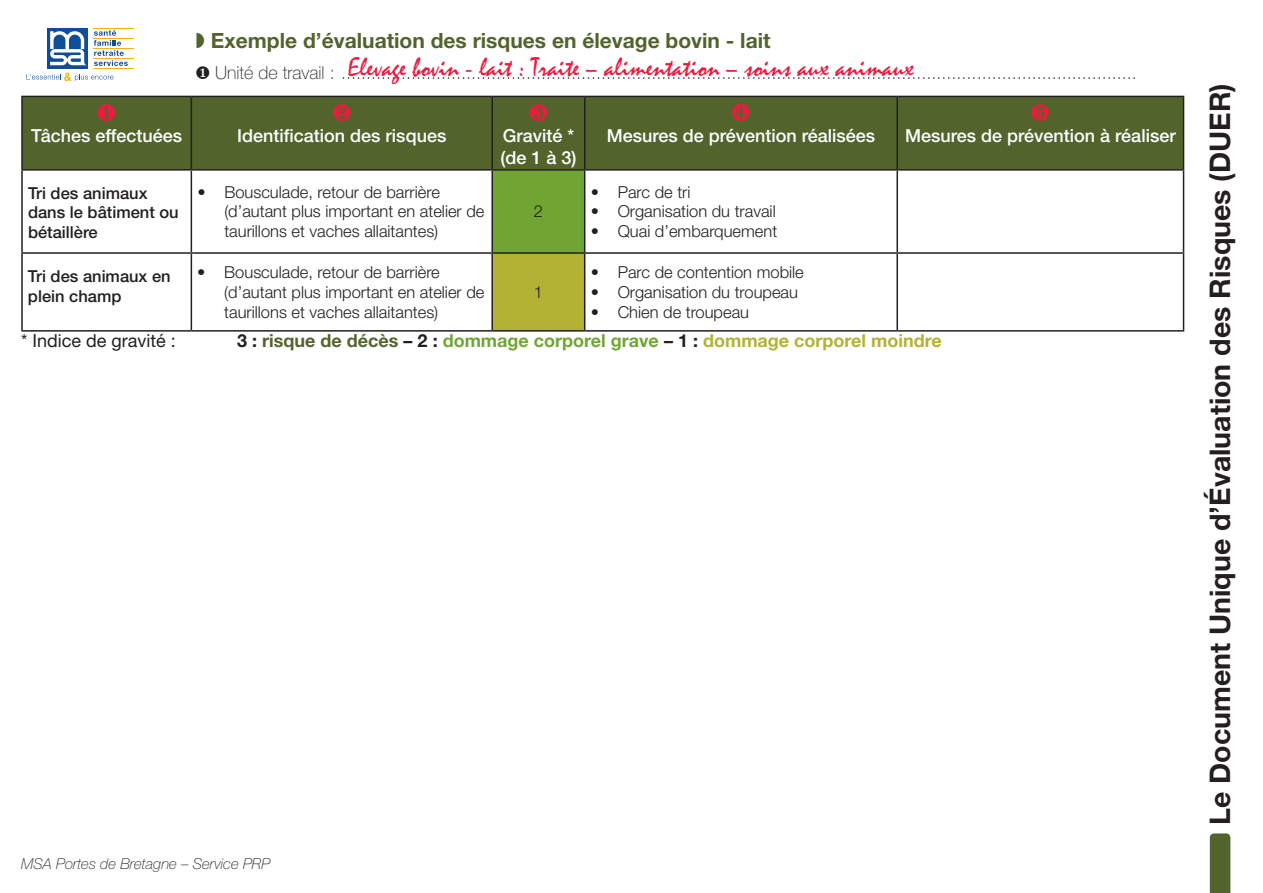
<style>
.page{position:relative;width:1263px;height:893px;background:#fff}
.page>*{position:absolute;margin:0;border:0;box-sizing:border-box;transform-origin:0 0}
.t1{font:700 28.5px "Helvetica Neue LT Std";color:#231f20}
.t2{font:27px "Mistral";color:#ed1a40}
.t3{font:24px "Zapf Dingbats";color:#ed1a40}
.t4{font:700 21px "Helvetica Neue LT Std";color:#52642c}
.t5{font:100 18px "Helvetica Neue LT Std";color:#231f20}
.t6{font:500 18px/21.6px "Helvetica Neue LT Std";color:#fff}
.t7{font:700 18px "Helvetica Neue LT Std";color:#b2b235}
.t8{font:18px "Helvetica Neue LT Std";color:#231f20}
.t9{font:300 16.5px/19.8px "Helvetica Neue LT Std";color:#231f20}
.t10{font:500 16.5px/19.8px "Helvetica Neue LT Std";color:#231f20}
.t11{font:italic 100 15px "Helvetica Neue LT Std";color:#231f20}
.s1{color:#231f20}
.s2{color:#52642c}
.s3{color:#71a533}
</style>
<div class="page">
<svg style="left:94px;top:30px;width:34px;height:36px"></svg>
<hr style="left:93px;top:28px;width:41px;height:1px;background:#faaf18">
<hr style="left:93px;top:38px;width:41px;height:1px;background:#faaf18">
<hr style="left:93px;top:48px;width:41px;height:1px;background:#faaf18">
<hr style="left:93px;top:58px;width:41px;height:1px;background:#faaf18">
<hr style="left:93px;top:68px;width:41px;height:1px;background:#faaf18">
<div style="left:47px;top:28px;width:41px;height:41px;background:#0f4d96"></div>
<svg style="left:50px;top:31px;width:36px;height:34px"></svg>
<svg style="left:26px;top:73px;width:87px;height:8px"></svg>
<svg style="left:1210px;top:833px;width:20px;height:60px"></svg>
<div style="left:23px;top:97px;width:1160px;height:72px;background:#52642c"></div>
<div style="left:492px;top:170px;width:93px;height:83px;background:#71a533"></div>
<div style="left:492px;top:253px;width:93px;height:78px;background:#b2b235"></div>
<hr style="left:21px;top:96px;width:170px;height:1px;background:#231f20">
<hr style="left:21px;top:97px;width:2px;height:72px;background:#231f20">
<hr style="left:191px;top:96px;width:301px;height:1px;background:#231f20">
<hr style="left:191px;top:97px;width:1px;height:72px;background:#231f20">
<hr style="left:492px;top:96px;width:93px;height:1px;background:#231f20">
<hr style="left:491px;top:97px;width:2px;height:72px;background:#231f20">
<hr style="left:585px;top:96px;width:312px;height:1px;background:#231f20">
<hr style="left:584px;top:97px;width:1px;height:72px;background:#231f20">
<hr style="left:897px;top:96px;width:287px;height:1px;background:#231f20">
<hr style="left:896px;top:97px;width:2px;height:72px;background:#231f20">
<hr style="left:1183px;top:97px;width:1px;height:72px;background:#231f20">
<hr style="left:21px;top:169px;width:170px;height:2px;background:#231f20">
<hr style="left:21px;top:171px;width:2px;height:81px;background:#231f20">
<hr style="left:191px;top:169px;width:301px;height:2px;background:#231f20">
<hr style="left:191px;top:171px;width:1px;height:81px;background:#231f20">
<hr style="left:492px;top:169px;width:93px;height:2px;background:#231f20">
<hr style="left:491px;top:171px;width:2px;height:81px;background:#231f20">
<hr style="left:585px;top:169px;width:312px;height:2px;background:#231f20">
<hr style="left:584px;top:171px;width:1px;height:81px;background:#231f20">
<hr style="left:897px;top:169px;width:287px;height:2px;background:#231f20">
<hr style="left:896px;top:171px;width:2px;height:81px;background:#231f20">
<hr style="left:1183px;top:171px;width:1px;height:81px;background:#231f20">
<hr style="left:21px;top:252px;width:170px;height:2px;background:#231f20">
<hr style="left:21px;top:254px;width:2px;height:76px;background:#231f20">
<hr style="left:191px;top:252px;width:301px;height:2px;background:#231f20">
<hr style="left:191px;top:254px;width:1px;height:76px;background:#231f20">
<hr style="left:492px;top:252px;width:93px;height:2px;background:#231f20">
<hr style="left:491px;top:254px;width:2px;height:76px;background:#231f20">
<hr style="left:585px;top:252px;width:312px;height:2px;background:#231f20">
<hr style="left:584px;top:254px;width:1px;height:76px;background:#231f20">
<hr style="left:897px;top:252px;width:287px;height:2px;background:#231f20">
<hr style="left:896px;top:254px;width:2px;height:76px;background:#231f20">
<hr style="left:1183px;top:254px;width:1px;height:76px;background:#231f20">
<hr style="left:21px;top:330px;width:170px;height:2px;background:#231f20">
<hr style="left:191px;top:330px;width:301px;height:2px;background:#231f20">
<hr style="left:492px;top:330px;width:93px;height:2px;background:#231f20">
<hr style="left:585px;top:330px;width:312px;height:2px;background:#231f20">
<hr style="left:897px;top:330px;width:287px;height:2px;background:#231f20">
<svg style="left:98px;top:103px;width:17px;height:18px"></svg>
<svg style="left:530px;top:103px;width:17px;height:18px"></svg>
<svg style="left:732px;top:103px;width:17px;height:18px"></svg>
<svg style="left:1032px;top:103px;width:17px;height:18px"></svg>
<p class="t4" style="left:211px;top:27px;width:561px">Exemple d’évaluation des risques en élevage bovin - lait</p>
<p class="t6" style="left:31px;top:125px;width:153px">Tâches effectuées</p>
<h2 class="t2" style="left:348px;top:52px;width:567px">Elevage bovin - lait : Traite – alimentation – soins aux animaux</h2>
<p class="t5" style="left:215px;top:62px;width:923px">Unité de travail : ...............................................................................................................................................................</p>
<h3 class="t3" style="left:332px;top:101px;width:20px">•</h3>
<p class="t6" style="left:237px;top:125px;width:211px">Identification des risques</p>
<p class="t6" style="left:500px;top:125px;width:78px">Gravité * (de 1 à 3)</p>
<p class="t6" style="left:607px;top:125px;width:270px">Mesures de prévention réalisées</p>
<p class="t6" style="left:905px;top:125px;width:272px">Mesures de prévention à réaliser</p>
<p class="t10" style="left:28px;top:183px;width:152px">Tri des animaux dans le bâtiment ou bétaillère</p>
<p class="t9" style="left:224px;top:181px;width:262px;text-indent:-27px">• Bousculade, retour de barrière (d’autant plus important en atelier de taurillons et vaches allaitantes)</p>
<p class="t10" style="left:28px;top:266px;width:144px">Tri des animaux en plein champ</p>
<p class="t9" style="left:224px;top:262px;width:262px;text-indent:-27px">• Bousculade, retour de barrière (d’autant plus important en atelier de taurillons et vaches allaitantes)</p>
<p class="t9" style="left:534px;top:201px;width:11px">2</p>
<p class="t9" style="left:534px;top:282px;width:11px">1</p>
<p class="t9" style="left:591px;top:181px;width:101px">• Parc de tri</p>
<p class="t9" style="left:591px;top:201px;width:186px">• Organisation du travail</p>
<p class="t9" style="left:591px;top:221px;width:188px">• Quai d’embarquement</p>
<p class="t9" style="left:591px;top:262px;width:215px">• Parc de contention mobile</p>
<p class="t9" style="left:591px;top:282px;width:209px">• Organisation du troupeau</p>
<p class="t9" style="left:591px;top:301px;width:160px">• Chien de troupeau</p>
<p class="t8" style="left:21px;top:330px;width:156px">* Indice de gravité :</p>
<p class="t7" style="left:237px;top:330px;width:706px"><span class="s1">3 :</span> <span class="s2">risque de décès</span> <span class="s1">– 2 :</span> <span class="s3">dommage corporel grave</span> <span class="s1">– 1 :</span> dommage corporel moindre</p>
<p class="t11" style="left:21px;top:855px;width:251px">MSA Portes de Bretagne – Service PRP</p>
<h1 class="t1" style="left:1202px;top:825px;width:743px;rotate:-90deg">Le Document Unique d’Évaluation des Risques (DUER)</h1>
</div>
